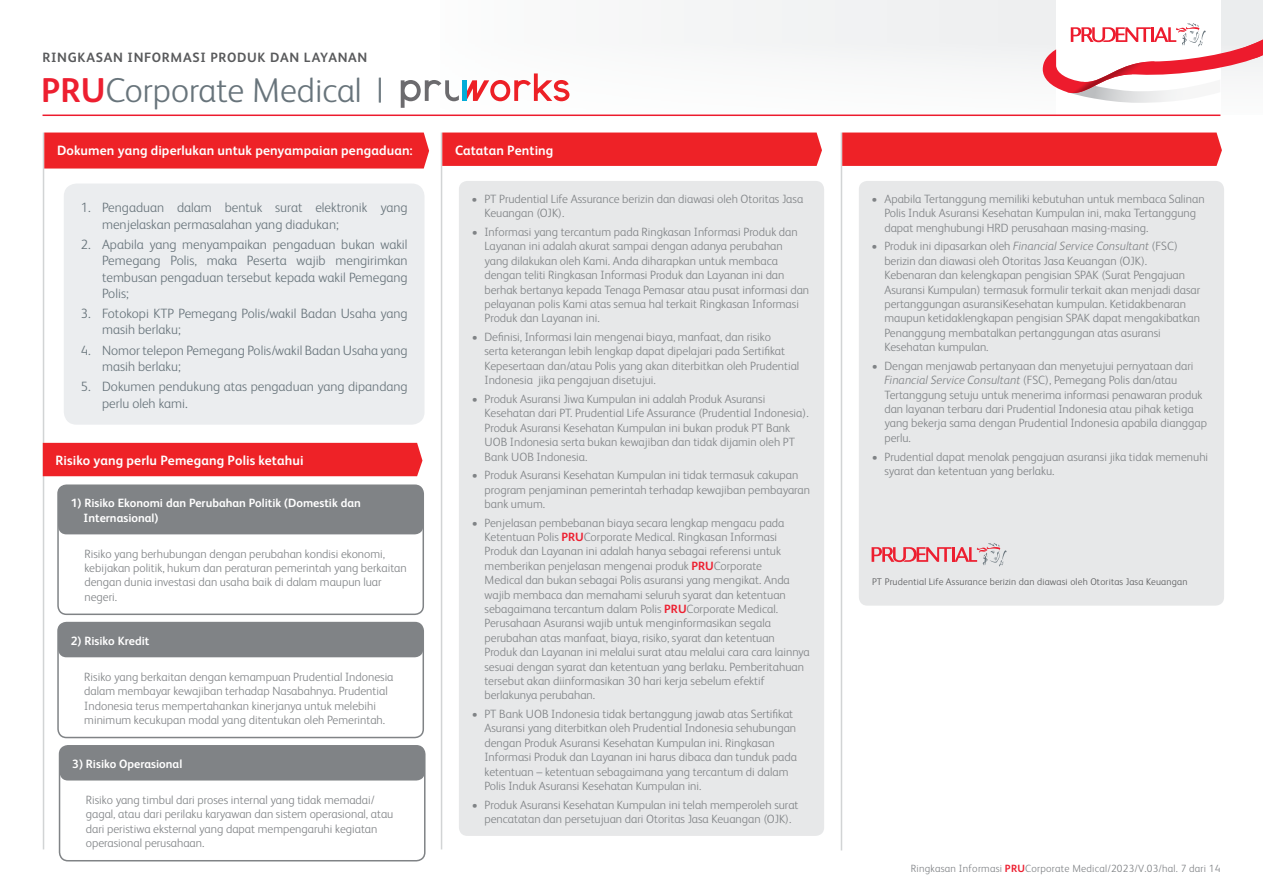
<style>
.page{position:relative;width:1263px;height:893px;background:#fff}
.page>*{position:absolute;margin:0;border:0;box-sizing:border-box;transform-origin:0 0}
.t1{font:300 34.5px "FS Albert Pro";color:#68747b}
.t2{font:300 13.5px/16.2px "FS Albert Pro";color:#68747b}
.t3{font:700 13.5px "FS Albert Pro";letter-spacing:.01em;color:#fff}
.t4{font:700 13.5px "FS Albert Pro";letter-spacing:.05em;color:#595a5c}
.t5{font:300 12px/14.4px "FS Albert Pro";color:#808386}
.t6{font:700 12px/14.4px "FS Albert Pro";color:#fff}
.t7{font:300 10.5px "FS Albert Pro";letter-spacing:.02em;color:#808386}
.t8{font:300 9.75px "FS Albert Pro";letter-spacing:.02em;color:#595a5c}
.s1{font-weight:700;color:#ed1f30}
.s2{font-style:italic}
</style>
<div class="page">
<hr style="left:43px;top:115px;width:1177px;height:1px;background:#ed1b2d">
<svg style="left:1043px;top:22px;width:220px;height:81px"></svg>
<hr style="left:441px;top:133px;width:1px;height:716px;background:#d2d4d5">
<hr style="left:43px;top:133px;width:1px;height:716px;background:#d2d4d5">
<hr style="left:841px;top:133px;width:1px;height:717px;background:#d2d4d5">
<svg style="left:401px;top:80px;width:58px;height:28px"></svg>
<svg style="left:466px;top:73px;width:103px;height:28px"></svg>
<hr style="left:462px;top:80px;width:4px;height:21px;background:#02add8">
<div style="left:442px;top:133px;width:380px;height:33px;background:#ee2227"></div>
<div style="left:842px;top:133px;width:380px;height:33px;background:#ee2227"></div>
<div style="left:459px;top:181px;width:365px;height:655px;background:#e7e8e9;border-radius:9px"></div>
<div style="left:859px;top:181px;width:365px;height:425px;background:#e7e8e9;border-radius:9px"></div>
<div style="left:57px;top:484px;width:367px;height:131px;border:2px solid #808386;border-radius:9px"></div>
<div style="left:58px;top:485px;width:365px;height:49px;background:#808386;border-radius:9px"></div>
<div style="left:43px;top:443px;width:379px;height:33px;background:#ee2227"></div>
<div style="left:59px;top:745px;width:366px;height:116px;border:2px solid #808386;border-radius:9px"></div>
<div style="left:60px;top:746px;width:365px;height:34px;background:#808386;border-radius:9px"></div>
<div style="left:57px;top:622px;width:367px;height:116px;border:2px solid #808386;border-radius:9px"></div>
<div style="left:58px;top:623px;width:365px;height:34px;background:#808386;border-radius:9px"></div>
<div style="left:44px;top:133px;width:385px;height:36px;background:#ee2227"></div>
<div style="left:64px;top:184px;width:360px;height:241px;background:#ebedef;border-radius:13px"></div>
<svg style="left:871px;top:543px;width:135px;height:24px"></svg>
<p class="t4" style="left:43px;top:48px;width:326px">RINGKASAN INFORMASI PRODUK DAN LAYANAN</p>
<h1 class="t1" style="left:41px;top:67px;width:344px"><span class="s1">PRU</span>Corporate Medical |</h1>
<p class="t3" style="left:57px;top:141px;width:357px">Dokumen yang diperlukan untuk penyampaian pengaduan:</p>
<p class="t2" style="left:102px;top:199px;width:307px;text-indent:-21px">1. Pengaduan dalam bentuk surat elektronik yang menjelaskan permasalahan yang diadukan;</p>
<p class="t2" style="left:102px;top:236px;width:307px;text-align:justify;text-indent:-21px">2. Apabila yang menyampaikan pengaduan bukan wakil Pemegang Polis, maka Peserta wajib mengirimkan tembusan pengaduan tersebut kepada wakil Pemegang Polis;</p>
<p class="t2" style="left:102px;top:305px;width:307px;text-indent:-21px">3. Fotokopi KTP Pemegang Polis/wakil Badan Usaha yang masih berlaku;</p>
<p class="t2" style="left:102px;top:341px;width:307px;text-indent:-21px">4. Nomor telepon Pemegang Polis/wakil Badan Usaha yang masih berlaku;</p>
<p class="t2" style="left:102px;top:378px;width:307px;text-indent:-21px">5. Dokumen pendukung atas pengaduan yang dipandang perlu oleh kami.</p>
<p class="t3" style="left:56px;top:451px;width:250px">Risiko yang perlu Pemegang Polis ketahui</p>
<p class="t6" style="left:84px;top:495px;width:279px;text-indent:-13px">1) Risiko Ekonomi dan Perubahan Politik (Domestik dan<br>Internasional)</p>
<p class="t5" style="left:84px;top:545px;width:324px">Risiko yang berhubungan dengan perubahan kondisi ekonomi, kebijakan politik, hukum dan peraturan pemerintah yang berkaitan dengan dunia investasi dan usaha baik di dalam maupun luar negeri.</p>
<p class="t6" style="left:71px;top:633px;width:80px">2) Risiko Kredit</p>
<p class="t5" style="left:84px;top:669px;width:311px">Risiko yang berkaitan dengan kemampuan Prudential Indonesia dalam membayar kewajiban terhadap Nasabahnya. Prudential Indonesia terus mempertahankan kinerjanya untuk melebihi minimum kecukupan modal yang ditentukan oleh Pemerintah.</p>
<p class="t6" style="left:72px;top:756px;width:111px">3) Risiko Operasional</p>
<p class="t5" style="left:86px;top:792px;width:309px">Risiko yang timbul dari proses internal yang tidak memadai/ gagal, atau dari perilaku karyawan dan sistem operasional, atau dari peristiwa eksternal yang dapat mempengaruhi kegiatan operasional perusahaan.</p>
<p class="t3" style="left:455px;top:140px;width:100px">Catatan Penting</p>
<p class="t5" style="left:484px;top:191px;width:320px;text-indent:-13px">• PT Prudential Life Assurance berizin dan diawasi oleh Otoritas Jasa<br>Keuangan (OJK).</p>
<p class="t5" style="left:484px;top:224px;width:326px;text-indent:-13px">• Informasi yang tercantum pada Ringkasan Informasi Produk dan Layanan ini adalah akurat sampai dengan adanya perubahan yang dilakukan oleh Kami. Anda diharapkan untuk membaca dengan teliti Ringkasan Informasi Produk dan Layanan ini dan berhak bertanya kepada Tenaga Pemasar atau pusat informasi dan pelayanan polis Kami atas semua hal terkait Ringkasan Informasi Produk dan Layanan ini.</p>
<p class="t5" style="left:484px;top:329px;width:316px;text-indent:-13px">• Definisi, Informasi lain mengenai biaya, manfaat, dan risiko<br>serta keterangan lebih lengkap dapat dipelajari pada Sertifikat Kepesertaan dan/atau Polis yang akan diterbitkan oleh Prudential Indonesia jika pengajuan disetujui.</p>
<p class="t5" style="left:484px;top:391px;width:326px;text-indent:-13px">• Produk Asuransi Jiwa Kumpulan ini adalah Produk Asuransi Kesehatan dari PT. Prudential Life Assurance (Prudential Indonesia).<br>Produk Asuransi Kesehatan Kumpulan ini bukan produk PT Bank UOB Indonesia serta bukan kewajiban dan tidak dijamin oleh PT Bank UOB Indonesia.</p>
<p class="t5" style="left:485px;top:467px;width:327px;text-indent:-13px">• Produk Asuransi Kesehatan Kumpulan ini tidak termasuk cakupan program penjaminan pemerintah terhadap kewajiban pembayaran bank umum.</p>
<p class="t5" style="left:484px;top:514px;width:327px;text-indent:-13px">• Penjelasan pembebanan biaya secara lengkap mengacu pada Ketentuan Polis <span class="s1">PRU</span>Corporate Medical. Ringkasan Informasi Produk dan Layanan ini adalah hanya sebagai referensi untuk memberikan penjelasan mengenai produk <span class="s1">PRU</span>Corporate<br>Medical dan bukan sebagai Polis asuransi yang mengikat. Anda wajib membaca dan memahami seluruh syarat dan ketentuan sebagaimana tercantum dalam Polis <span class="s1">PRU</span>Corporate Medical.<br>Perusahaan Asuransi wajib untuk menginformasikan segala perubahan atas manfaat, biaya, risiko, syarat dan ketentuan Produk dan Layanan ini melalui surat atau melalui cara cara lainnya sesuai dengan syarat dan ketentuan yang berlaku. Pemberitahuan tersebut akan diinformasikan 30 hari kerja sebelum efektif berlakunya perubahan.</p>
<p class="t5" style="left:484px;top:706px;width:314px;text-indent:-13px">• PT Bank UOB Indonesia tidak bertanggung jawab atas Sertifikat Asuransi yang diterbitkan oleh Prudential Indonesia sehubungan dengan Produk Asuransi Kesehatan Kumpulan ini. Ringkasan Informasi Produk dan Layanan ini harus dibaca dan tunduk pada ketentuan – ketentuan sebagaimana yang tercantum di dalam Polis Induk Asuransi Kesehatan Kumpulan ini.</p>
<p class="t5" style="left:472px;top:797px;width:328px;text-align:center">• Produk Asuransi Kesehatan Kumpulan ini telah memperoleh surat pencatatan dan persetujuan dari Otoritas Jasa Keuangan (OJK).</p>
<p class="t5" style="left:884px;top:191px;width:322px;text-indent:-13px">• Apabila Tertanggung memiliki kebutuhan untuk membaca Salinan<br>Polis Induk Asuransi Kesehatan Kumpulan ini, maka Tertanggung dapat menghubungi HRD perusahaan masing-masing.</p>
<p class="t5" style="left:884px;top:238px;width:317px;text-indent:-13px">• Produk ini dipasarkan oleh <span class="s2">Financial Service Consultant</span> (FSC) berizin dan diawasi oleh Otoritas Jasa Keuangan (OJK).<br>Kebenaran dan kelengkapan pengisian SPAK (Surat Pengajuan Asuransi Kumpulan) termasuk formulir terkait akan menjadi dasar pertanggungan asuransiKesehatan kumpulan. Ketidakbenaran maupun ketidaklengkapan pengisian SPAK dapat mengakibatkan Penanggung membatalkan pertanggungan atas asuransi Kesehatan kumpulan.</p>
<p class="t5" style="left:884px;top:358px;width:324px;text-indent:-13px">• Dengan menjawab pertanyaan dan menyetujui pernyataan dari <span class="s2">Financial Service Consultant</span> (FSC), Pemegang Polis dan/atau Tertanggung setuju untuk menerima informasi penawaran produk dan layanan terbaru dari Prudential Indonesia atau pihak ketiga yang bekerja sama dengan Prudential Indonesia apabila dianggap perlu.</p>
<p class="t5" style="left:884px;top:448px;width:325px;text-indent:-13px">• Prudential dapat menolak pengajuan asuransi jika tidak memenuhi syarat dan ketentuan yang berlaku.</p>
<p class="t8" style="left:872px;top:575px;width:317px">PT Prudential Life Assurance berizin dan diawasi oleh Otoritas Jasa Keuangan</p>
<p class="t7" style="left:911px;top:861px;width:311px">Ringkasan Informasi <span class="s1">PRU</span>Corporate Medical/2023/V.03/hal. 7 dari 14</p>
</div>
